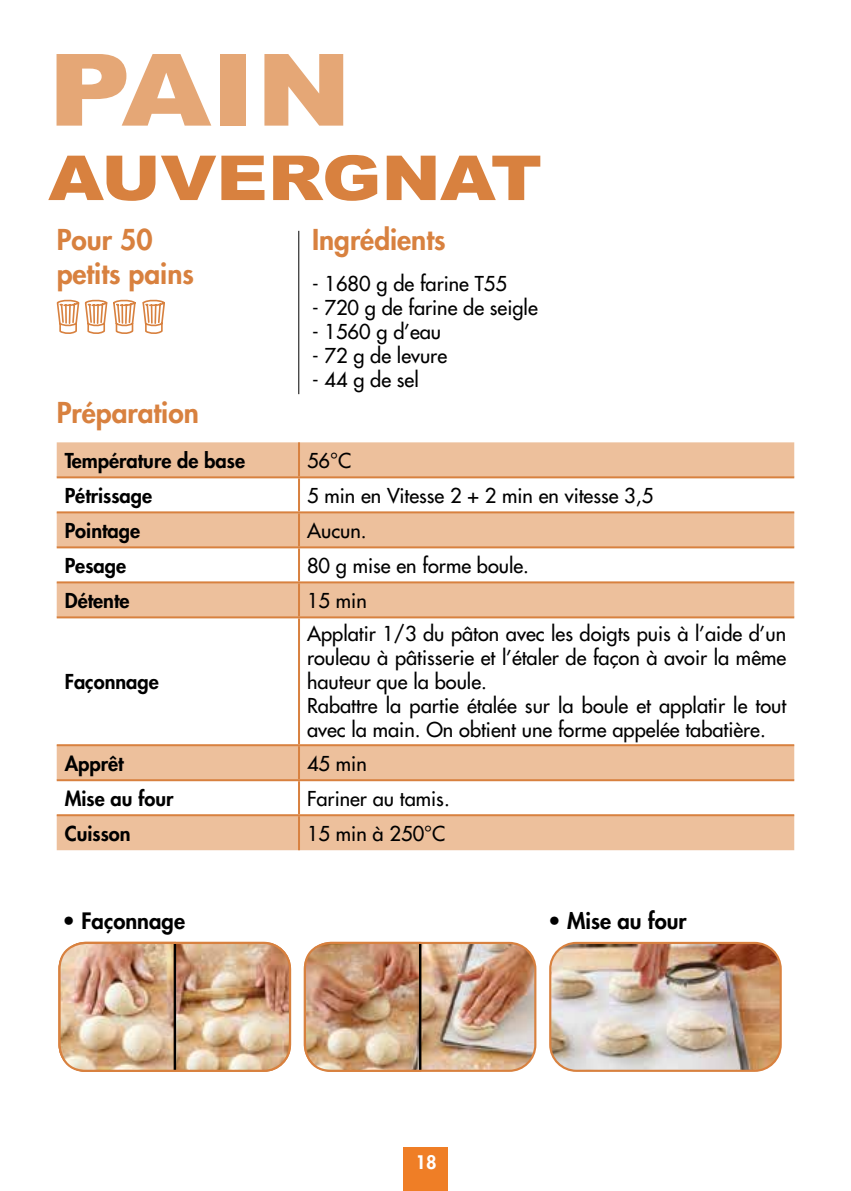
<style>
.page{position:relative;width:851px;height:1191px;background:#fff}
.page>*{position:absolute;margin:0;border:0;box-sizing:border-box;transform-origin:0 0}
.t1{font:900 100px "Arial";color:#e5a776;scale:1.15 1}
.t2{font:900 62px "Arial";letter-spacing:-.005em;color:#d8813f;scale:1.15 1}
.t3{font:800 28px/33.6px "Futura";color:#d8813f}
.t4{font:800 22px "Futura";color:#000}
.t5{font:20px/24px "Futura";color:#000}
.t6{font:800 20px "Futura";color:#000}
.t7{font:800 18.2px "Futura";color:#fff}
</style>
<div class="page">
<div style="left:403px;top:1146px;width:45px;height:45px;background:#ef7e26"></div>
<hr style="left:298px;top:231px;width:1px;height:163px;background:#000">
<svg style="left:56px;top:299px;width:109px;height:35px"></svg>
<div style="left:57px;top:442px;width:737px;height:408px;background:#edc09c"></div>
<svg style="left:57px;top:478px;width:737px;height:336px"></svg>
<hr style="left:298px;top:442px;width:2px;height:34px;background:#d8813f">
<hr style="left:57px;top:476px;width:242px;height:2px;background:#d8813f">
<hr style="left:298px;top:478px;width:2px;height:33px;background:#d8813f">
<hr style="left:57px;top:511px;width:242px;height:2px;background:#d8813f">
<hr style="left:298px;top:513px;width:2px;height:33px;background:#d8813f">
<hr style="left:57px;top:546px;width:242px;height:2px;background:#d8813f">
<hr style="left:298px;top:548px;width:2px;height:33px;background:#d8813f">
<hr style="left:57px;top:581px;width:242px;height:2px;background:#d8813f">
<hr style="left:298px;top:583px;width:2px;height:33px;background:#d8813f">
<hr style="left:57px;top:616px;width:242px;height:2px;background:#d8813f">
<hr style="left:298px;top:618px;width:2px;height:126px;background:#d8813f">
<hr style="left:57px;top:744px;width:242px;height:2px;background:#d8813f">
<hr style="left:298px;top:746px;width:2px;height:33px;background:#d8813f">
<hr style="left:57px;top:779px;width:242px;height:2px;background:#d8813f">
<hr style="left:298px;top:781px;width:2px;height:33px;background:#d8813f">
<hr style="left:57px;top:814px;width:242px;height:2px;background:#d8813f">
<hr style="left:298px;top:816px;width:2px;height:34px;background:#d8813f">
<hr style="left:299px;top:476px;width:495px;height:2px;background:#d8813f">
<hr style="left:299px;top:511px;width:495px;height:2px;background:#d8813f">
<hr style="left:299px;top:546px;width:495px;height:2px;background:#d8813f">
<hr style="left:299px;top:581px;width:495px;height:2px;background:#d8813f">
<hr style="left:299px;top:616px;width:495px;height:2px;background:#d8813f">
<hr style="left:299px;top:744px;width:495px;height:2px;background:#d8813f">
<hr style="left:299px;top:779px;width:495px;height:2px;background:#d8813f">
<hr style="left:299px;top:814px;width:495px;height:2px;background:#d8813f">
<img style="left:551px;top:943px;width:229px;height:127px">
<div style="left:549px;top:942px;width:232px;height:129px;border:2px solid #d8813f;border-radius:26px"></div>
<img style="left:177px;top:944px;width:113px;height:126px">
<div style="left:58px;top:942px;width:233px;height:129px;border:2px solid #d8813f;border-radius:26px"></div>
<img style="left:58px;top:941px;width:119px;height:131px">
<img style="left:422px;top:943px;width:113px;height:127px">
<div style="left:304px;top:942px;width:232px;height:129px;border:2px solid #d8813f;border-radius:26px"></div>
<img style="left:303px;top:941px;width:119px;height:131px">
<hr style="left:174px;top:944px;width:2px;height:125px;background:#000">
<hr style="left:419px;top:944px;width:2px;height:125px;background:#000">
<h1 class="t1" style="left:48px;top:17px;width:265px">PAIN</h1>
<h2 class="t2" style="left:48px;top:133px;width:431px">AUVERGNAT</h2>
<h3 class="t3" style="left:57px;top:222px;width:139px">Pour 50 petits pains</h3>
<h3 class="t3" style="left:312px;top:222px;width:135px">Ingrédients</h3>
<p class="t5" style="left:312px;top:272px;width:196px">- 1680 g de farine T55</p>
<p class="t5" style="left:312px;top:296px;width:227px">- 720 g de farine de seigle</p>
<p class="t5" style="left:312px;top:320px;width:131px">- 1560 g d’eau</p>
<p class="t5" style="left:312px;top:344px;width:136px">- 72 g de levure</p>
<p class="t5" style="left:312px;top:368px;width:108px">- 44 g de sel</p>
<h3 class="t3" style="left:57px;top:396px;width:144px">Préparation</h3>
<p class="t6" style="left:65px;top:447px;width:182px">Température de base</p>
<p class="t5" style="left:307px;top:448px;width:46px">56°C</p>
<p class="t6" style="left:65px;top:482px;width:89px">Pétrissage</p>
<p class="t5" style="left:307px;top:483px;width:347px">5 min en Vitesse 2 + 2 min en vitesse 3,5</p>
<p class="t6" style="left:65px;top:517px;width:77px">Pointage</p>
<p class="t5" style="left:307px;top:518px;width:61px">Aucun.</p>
<p class="t6" style="left:65px;top:552px;width:63px">Pesage</p>
<p class="t5" style="left:307px;top:553px;width:223px">80 g mise en forme boule.</p>
<p class="t6" style="left:65px;top:587px;width:66px">Détente</p>
<p class="t5" style="left:307px;top:588px;width:61px">15 min</p>
<p class="t6" style="left:65px;top:668px;width:96px">Façonnage</p>
<p class="t5" style="left:307px;top:622px;width:480px">Applatir 1/3 du pâton avec les doigts puis à l’aide d’un rouleau à pâtisserie et l’étaler de façon à avoir la même hauteur que la boule.<br>Rabattre la partie étalée sur la boule et applatir le tout avec la main. On obtient une forme appelée tabatière.</p>
<p class="t6" style="left:65px;top:750px;width:60px">Apprêt</p>
<p class="t5" style="left:307px;top:751px;width:61px">45 min</p>
<p class="t6" style="left:65px;top:785px;width:110px">Mise au four</p>
<p class="t5" style="left:307px;top:786px;width:144px">Fariner au tamis.</p>
<p class="t6" style="left:65px;top:820px;width:67px">Cuisson</p>
<p class="t5" style="left:307px;top:821px;width:140px">15 min à 250°C</p>
<p class="t4" style="left:62px;top:906px;width:124px">• Façonnage</p>
<p class="t4" style="left:548px;top:906px;width:140px">• Mise au four</p>
<p class="t7" style="left:415px;top:1150px;width:23px">18</p>
</div>
